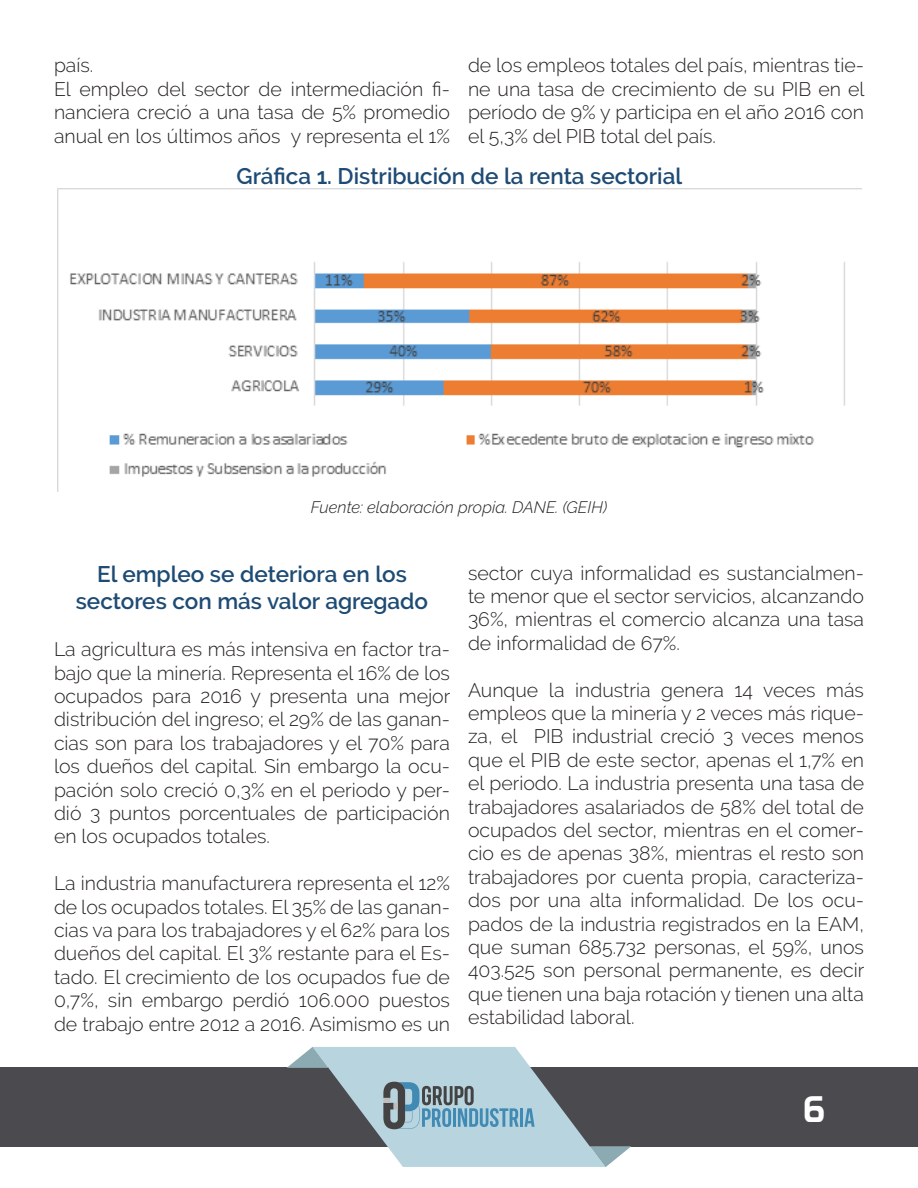
<style>
.page{position:relative;width:918px;height:1188px;background:#fff}
.page>*{position:absolute;margin:0;border:0;box-sizing:border-box;transform-origin:0 0}
.t1{font:36px "Prototype";color:#fff}
.t2{font:600 22.5px/27px "Raleway";color:#1e4b74;text-align:center}
.t3{font:300 19.5px/23.4px "Raleway";color:#231f20;text-align:justify}
.t4{font:italic 300 16.5px "Raleway";color:#231f20}
</style>
<div class="page">
<div style="left:0;top:1067px;width:918px;height:80px;background:#4a4a4f"></div>
<svg style="left:287px;top:1047px;width:344px;height:120px"></svg>
<img style="left:57px;top:189px;width:804px;height:302px">
<div style="left:236px;top:209px;width:452px;height:45px;background:#fff"></div>
<p class="t3" style="left:54px;top:54px;width:398px;text-align:left">país.<br>El empleo del sector de intermediación fi&shy;nanciera creció a una tasa de 5% promedio anual en los últimos años y representa el 1%</p>
<p class="t3" style="left:468px;top:54px;width:398px">de los empleos totales del país, mientras tie&shy;ne una tasa de crecimiento de su PIB en el período de 9% y participa en el año 2016 con el 5,3% del PIB total del país.</p>
<p class="t2" style="left:237px;top:162px;width:447px">Gráfica 1. Distribución de la renta sectorial</p>
<p class="t4" style="left:311px;top:498px;width:298px">Fuente: elaboración propia. DANE. (GEIH)</p>
<p class="t2" style="left:76px;top:561px;width:354px">El empleo se deteriora en los sectores con más valor agregado</p>
<p class="t3" style="left:54px;top:638px;width:398px">La agricultura es más intensiva en factor tra&shy;bajo que la minería. Representa el 16% de los ocupados para 2016 y presenta una mejor distribución del ingreso; el 29% de las ganan&shy;cias son para los trabajadores y el 70% para los dueños del capital. Sin embargo la ocu&shy;pación solo creció 0,3% en el periodo y per&shy;dió 3 puntos porcentuales de participación en los ocupados totales.</p>
<p class="t3" style="left:54px;top:872px;width:398px">La industria manufacturera representa el 12% de los ocupados totales. El 35% de las ganan&shy;cias va para los trabajadores y el 62% para los dueños del capital. El 3% restante para el Es&shy;tado. El crecimiento de los ocupados fue de 0,7%, sin embargo perdió 106.000 puestos de trabajo entre 2012 a 2016. Asimismo es un</p>
<p class="t3" style="left:468px;top:561px;width:398px">sector cuya informalidad es sustancialmen&shy;te menor que el sector servicios, alcanzando 36%, mientras el comercio alcanza una tasa de informalidad de 67%.</p>
<p class="t3" style="left:468px;top:678px;width:398px">Aunque la industria genera 14 veces más empleos que la minería y 2 veces más rique&shy;za, el PIB industrial creció 3 veces menos que el PIB de este sector, apenas el 1,7% en el periodo. La industria presenta una tasa de trabajadores asalariados de 58% del total de ocupados del sector, mientras en el comer&shy;cio es de apenas 38%, mientras el resto son trabajadores por cuenta propia, caracteriza&shy;dos por una alta informalidad. De los ocu&shy;pados de la industria registrados en la EAM, que suman 685.732 personas, el 59%, unos 403.525 son personal permanente, es decir que tienen una baja rotación y tienen una alta estabilidad laboral.</p>
<h1 class="t1" style="left:804px;top:1087px;width:23px">6</h1>
</div>
